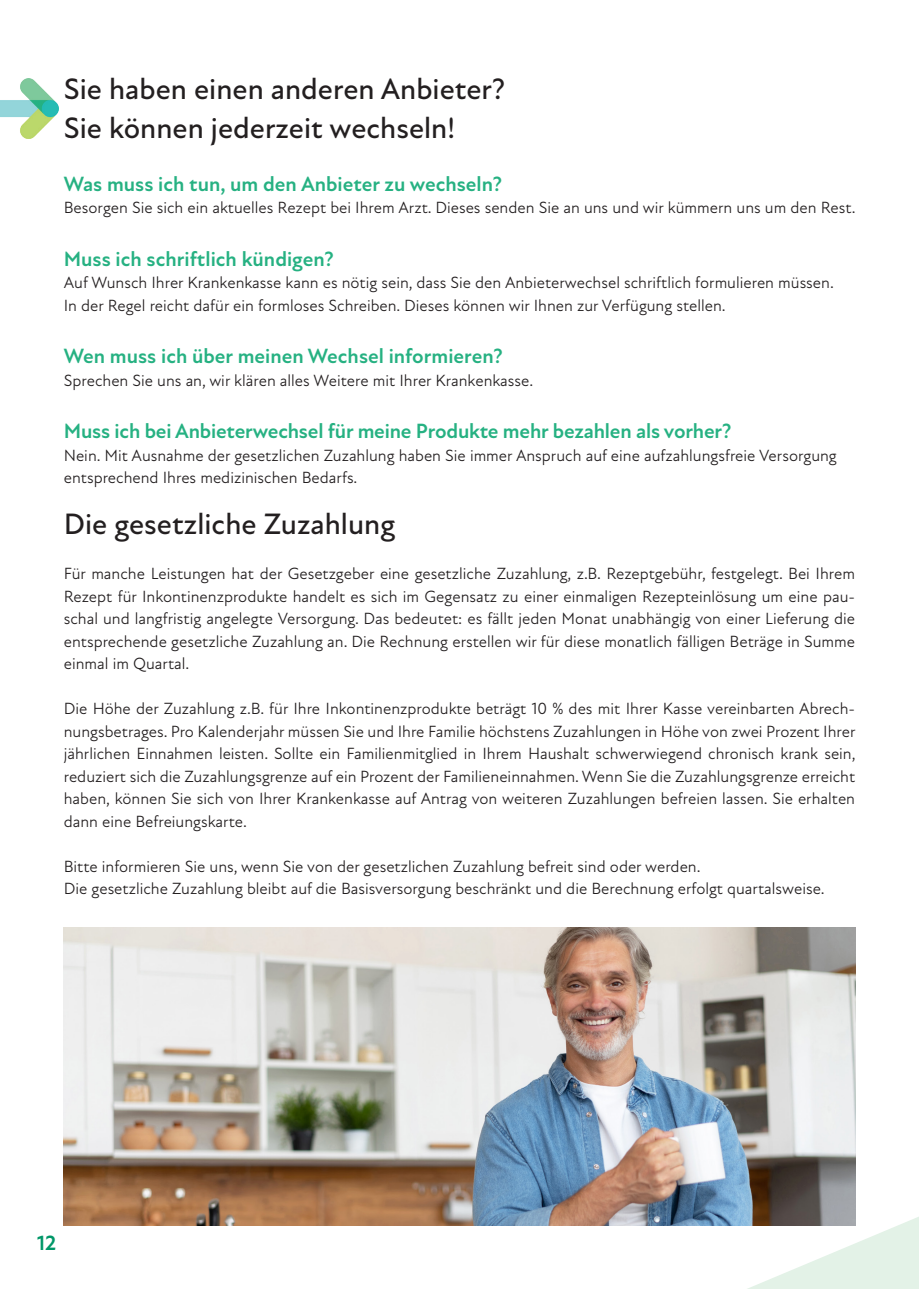
<style>
.page{position:relative;width:919px;height:1289px;background:#fff}
.page>*{position:absolute;margin:0;border:0;box-sizing:border-box;transform-origin:0 0}
.t1{font:500 30px/39px "New Atten";color:#231f20}
.t2{font:700 21px "New Atten";color:#26b182}
.t3{font:700 21px "New Atten";color:#009768}
.t4{font:16.5px/22.5px "New Atten";color:#231f20}
</style>
<div class="page">
<svg style="left:746px;top:1216px;width:172px;height:72px"></svg>
<img style="left:64px;top:927px;width:791px;height:298px">
<img style="left:0;top:79px;width:58px;height:59px">
<h1 class="t1" style="left:64px;top:70px;width:443px">Sie haben einen anderen Anbieter?<br>Sie können jederzeit wechseln!</h1>
<p class="t2" style="left:64px;top:171px;width:439px">Was muss ich tun, um den Anbieter zu wechseln?</p>
<p class="t4" style="left:64px;top:196px;width:793px">Besorgen Sie sich ein aktuelles Rezept bei Ihrem Arzt. Dieses senden Sie an uns und wir kümmern uns um den Rest.</p>
<p class="t2" style="left:64px;top:246px;width:271px">Muss ich schriftlich kündigen?</p>
<p class="t4" style="left:64px;top:271px;width:771px">Auf Wunsch Ihrer Krankenkasse kann es nötig sein, dass Sie den Anbieterwechsel schriftlich formulieren müssen.<br>In der Regel reicht dafür ein formloses Schreiben. Dieses können wir Ihnen zur Verfügung stellen.</p>
<p class="t2" style="left:64px;top:344px;width:440px">Wen muss ich über meinen Wechsel informieren?</p>
<p class="t4" style="left:64px;top:369px;width:471px">Sprechen Sie uns an, wir klären alles Weitere mit Ihrer Krankenkasse.</p>
<p class="t2" style="left:64px;top:419px;width:669px">Muss ich bei Anbieterwechsel für meine Produkte mehr bezahlen als vorher?</p>
<p class="t4" style="left:64px;top:444px;width:774px">Nein. Mit Ausnahme der gesetzlichen Zuzahlung haben Sie immer Anspruch auf eine aufzahlungsfreie Versorgung entsprechend Ihres medizinischen Bedarfs.</p>
<h1 class="t1" style="left:64px;top:505px;width:333px">Die gesetzliche Zuzahlung</h1>
<p class="t4" style="left:64px;top:562px;width:792px;text-align:justify">Für manche Leistungen hat der Gesetzgeber eine gesetzliche Zuzahlung, z.B. Rezeptgebühr, festgelegt. Bei Ihrem Rezept für Inkontinenzprodukte handelt es sich im Gegensatz zu einer einmaligen Rezepteinlösung um eine pau&shy;schal und langfristig angelegte Versorgung. Das bedeutet: es fällt jeden Monat unabhängig von einer Lieferung die entsprechende gesetzliche Zuzahlung an. Die Rechnung erstellen wir für diese monatlich fälligen Beträge in Summe einmal im Quartal.</p>
<p class="t4" style="left:64px;top:697px;width:793px;text-align:justify">Die Höhe der Zuzahlung z.B. für Ihre Inkontinenzprodukte beträgt 10 % des mit Ihrer Kasse vereinbarten Abrech&shy;nungsbetrages. Pro Kalenderjahr müssen Sie und Ihre Familie höchstens Zuzahlungen in Höhe von zwei Prozent Ihrer jährlichen Einnahmen leisten. Sollte ein Familienmitglied in Ihrem Haushalt schwerwiegend chronisch krank sein, reduziert sich die Zuzahlungsgrenze auf ein Prozent der Familieneinnahmen. Wenn Sie die Zuzahlungsgrenze erreicht haben, können Sie sich von Ihrer Krankenkasse auf Antrag von weiteren Zuzahlungen befreien lassen. Sie erhalten dann eine Befreiungskarte.</p>
<p class="t4" style="left:64px;top:855px;width:762px">Bitte informieren Sie uns, wenn Sie von der gesetzlichen Zuzahlung befreit sind oder werden.<br>Die gesetzliche Zuzahlung bleibt auf die Basisversorgung beschränkt und die Berechnung erfolgt quartalsweise.</p>
<p class="t3" style="left:37px;top:1230px;width:21px">12</p>
</div>
